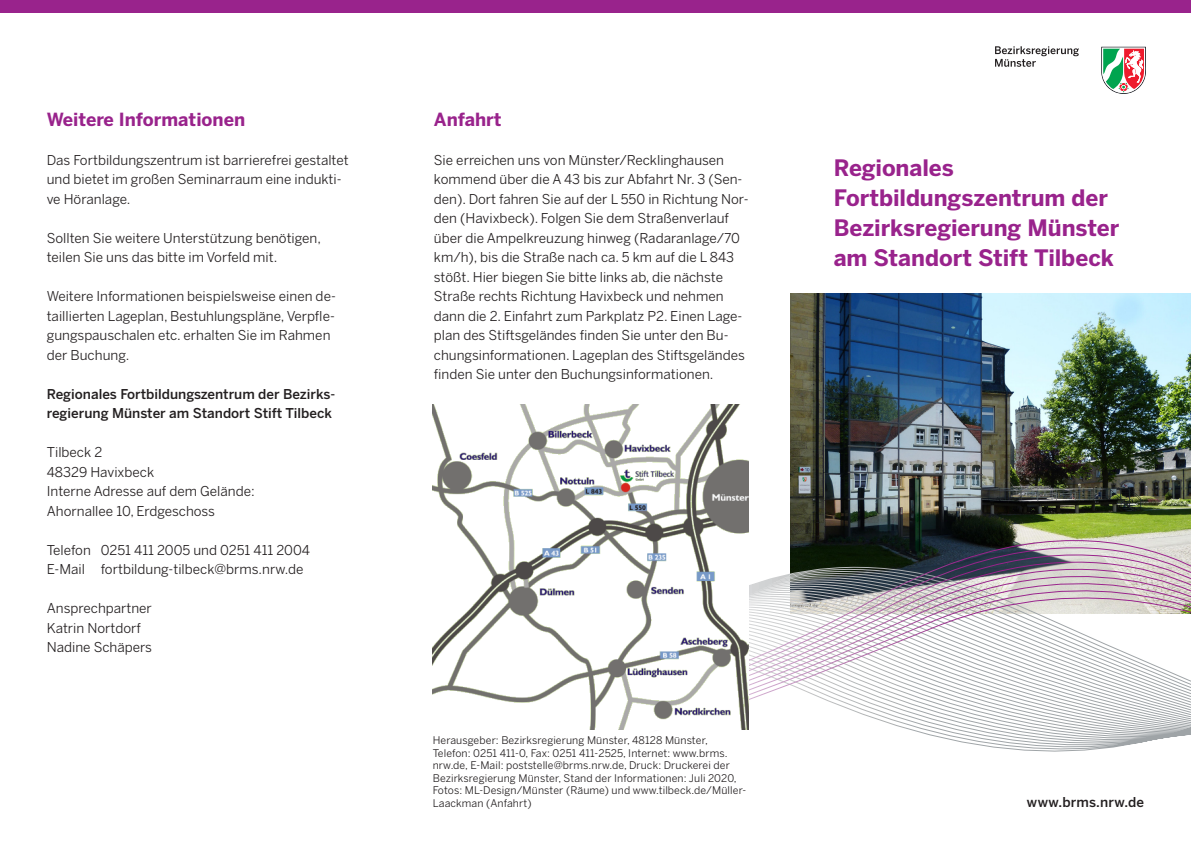
<style>
.page{position:relative;width:1191px;height:842px;background:#fff}
.page>*{position:absolute;margin:0;border:0;box-sizing:border-box;transform-origin:0 0}
.t1{font:700 22.5px/30px "Benton Sans";letter-spacing:-.005em;color:#99238c}
.t2{font:700 18px "Benton Sans";color:#99238c}
.t3{font:13.5px/19.5px "Benton Sans";color:#231f20}
.t4{font:500 13.5px/19.5px "Benton Sans";color:#231f20}
.t5{font:10.5px/12.6px "Benton Sans";letter-spacing:.01em;color:#231f20}
</style>
<div class="page">
<div style="left:0;top:0;width:1191px;height:13px;background:#99238c"></div>
<svg style="left:1101px;top:47px;width:44px;height:47px"></svg>
<svg style="left:995px;top:46px;width:84px;height:21px"></svg>
<img style="left:791px;top:293px;width:400px;height:220px">
<img style="left:748px;top:513px;width:443px;height:14px">
<svg style="left:432px;top:527px;width:759px;height:225px"></svg>
<img style="left:433px;top:404px;width:315px;height:325px">
<p class="t2" style="left:47px;top:109px;width:200px">Weitere Informationen</p>
<p class="t3" style="left:47px;top:150px;width:303px">Das Fortbildungszentrum ist barrierefrei gestaltet und bietet im großen Seminarraum eine indukti&shy;ve Höranlage.</p>
<p class="t3" style="left:47px;top:228px;width:276px">Sollten Sie weitere Unterstützung benötigen, teilen Sie uns das bitte im Vorfeld mit.</p>
<p class="t3" style="left:47px;top:286px;width:290px">Weitere Informationen beispielsweise einen de&shy;taillierten Lageplan, Bestuhlungspläne, Verpfle&shy;gungspauschalen etc. erhalten Sie im Rahmen der Buchung.</p>
<p class="t4" style="left:47px;top:384px;width:290px">Regionales Fortbildungszentrum der Bezirks&shy;regierung Münster am Standort Stift Tilbeck</p>
<p class="t3" style="left:47px;top:442px;width:57px">Tilbeck 2</p>
<p class="t3" style="left:47px;top:462px;width:109px">48329 Havixbeck</p>
<p class="t3" style="left:47px;top:481px;width:209px">Interne Adresse auf dem Gelände:<br>Ahornallee 10, Erdgeschoss</p>
<p class="t3" style="left:47px;top:540px;width:265px">Telefon 0251 411 2005 und 0251 411 2004</p>
<p class="t3" style="left:47px;top:559px;width:258px">E-Mail fortbildung-tilbeck@brms.nrw.de</p>
<p class="t3" style="left:47px;top:598px;width:107px">Ansprechpartner<br>Katrin Nortdorf</p>
<p class="t3" style="left:47px;top:637px;width:107px">Nadine Schäpers</p>
<p class="t2" style="left:434px;top:109px;width:69px">Anfahrt</p>
<p class="t3" style="left:434px;top:150px;width:316px">Sie erreichen uns von Münster/Recklinghausen kommend über die A 43 bis zur Abfahrt Nr. 3 (Sen&shy;den). Dort fahren Sie auf der L 550 in Richtung Nor&shy;den (Havixbeck). Folgen Sie dem Straßenverlauf über die Ampelkreuzung hinweg (Radaranlage/70 km/h), bis die Straße nach ca. 5 km auf die L 843 stößt. Hier biegen Sie bitte links ab, die nächste Straße rechts Richtung Havixbeck und nehmen dann die 2. Einfahrt zum Parkplatz P2. Einen Lage&shy;plan des Stiftsgeländes finden Sie unter den Bu&shy;chungsinformationen. Lageplan des Stiftsgeländes finden Sie unter den Buchungsinformationen.</p>
<p class="t5" style="left:433px;top:734px;width:315px">Herausgeber: Bezirksregierung Münster, 48128 Münster, Telefon: 0251 411-0, Fax: 0251 411-2525, Internet: www.brms. nrw.de, E-Mail: poststelle@brms.nrw.de, Druck: Druckerei der Bezirksregierung Münster, Stand der Informationen: Juli 2020, Fotos: ML-Design/Münster (Räume) und www.tilbeck.de/Müller-Laackman (Anfahrt)</p>
<p class="t1" style="left:833px;top:153px;width:287px">Regionales<br>Fortbildungszentrum der<br>Bezirksregierung Münster am Standort Stift Tilbeck</p>
<p class="t4" style="left:1026px;top:792px;width:119px">www.brms.nrw.de</p>
</div>
